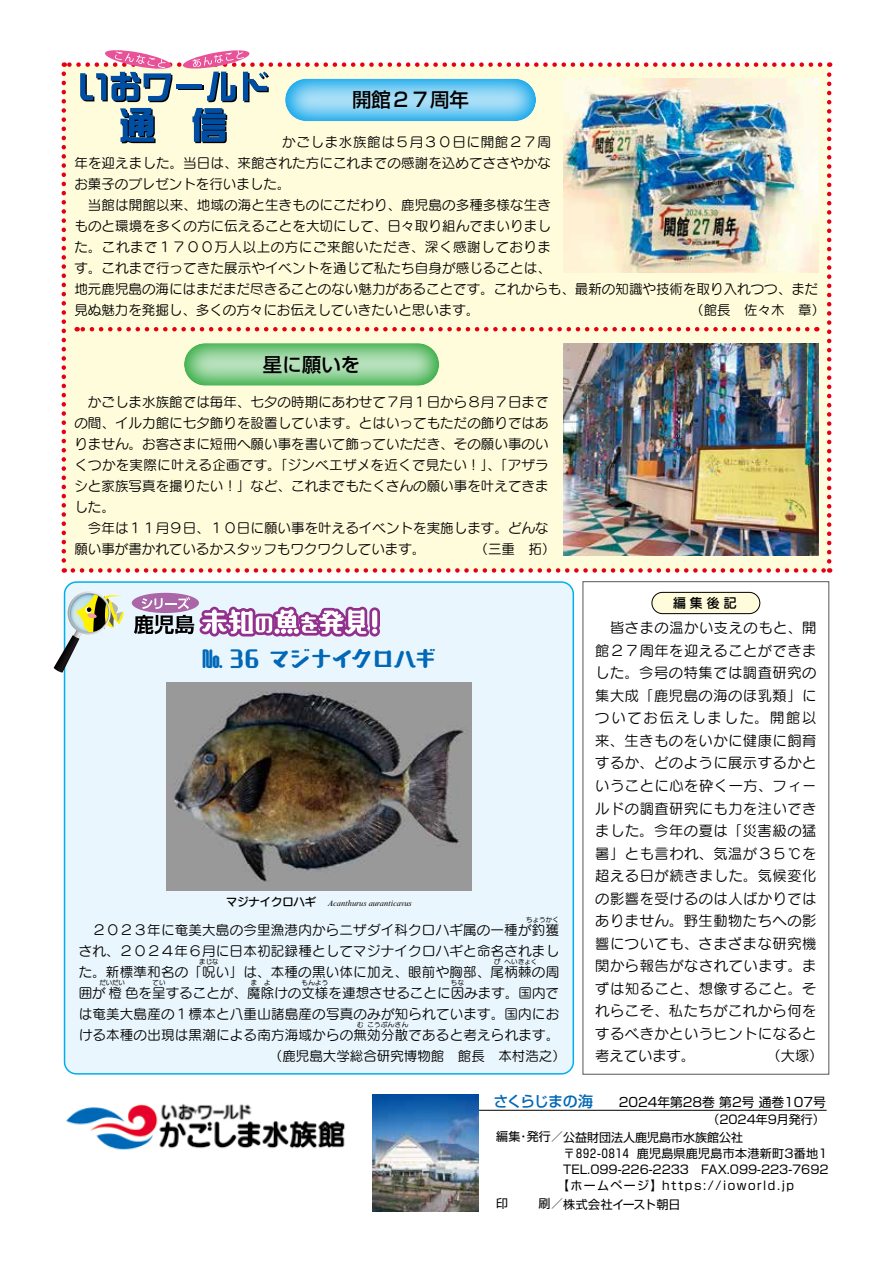
<style>
.page{position:relative;width:893px;height:1263px;background:#fff}
.page>*{position:absolute;margin:0;border:0;box-sizing:border-box;transform-origin:0 0}
.t1{font:22.5px "Aokane Std EB";letter-spacing:-.06em;color:#0068b7}
.t2{font:500 19.5px "Shin Go Pro";color:#000}
.t3{font:500 15px "Shin Go Pro";letter-spacing:-.065em;color:#0068b7}
.t4{font:14.25px/22.5px "Seurat Pro M";letter-spacing:.04em;color:#000;text-align:justify}
.t5{font:13.5px/21px "Seurat Pro M";letter-spacing:.01em;color:#000}
.t6{font:13.5px "Seurat Pro DB";color:#000}
.t7{font:12.75px "Shin Go Pro";color:#000}
.t8{font:12px "Shin Go Pro";color:#000}
.t9{font:12px "Shin Go Pro";letter-spacing:.13em;color:#000}
.t10{font:12px "Shin Go Pro";letter-spacing:.025em;color:#000}
.t11{font:italic 8.25px "Times New Roman MT Std";color:#000}
.t12{font:6.3px "Seurat Pro M";letter-spacing:.06em;color:#000}
.s1{font-family:"Seurat Pro DB";font-style:normal;font-size:11.25px}
</style>
<div class="page">
<div style="left:65px;top:582px;width:508px;height:492px;background:#eaf6fd;border-radius:12px"></div>
<div style="left:64px;top:581px;width:510px;height:493px;border:2px solid #00afec;border-radius:12px"></div>
<div style="left:583px;top:581px;width:246px;height:493px;border:1px solid #595757"></div>
<img style="left:66px;top:1103px;width:279px;height:47px">
<hr style="left:477px;top:1110px;width:350px;height:1px;background:#000">
<img style="left:372px;top:1094px;width:107px;height:117px">
<div style="left:652px;top:592px;width:108px;height:22px;background:#fffcdb;border-radius:11px"></div>
<div style="left:652px;top:592px;width:108px;height:22px;border:1px solid #000;border-radius:11px"></div>
<div style="left:132px;top:593px;width:67px;height:20px;background:#ab66a7;border-radius:50%"></div>
<svg style="left:54px;top:591px;width:70px;height:81px"></svg>
<svg style="left:134px;top:597px;width:246px;height:40px"></svg>
<img style="left:166px;top:682px;width:305px;height:209px">
<img style="left:62px;top:50px;width:769px;height:523px">
<h2 class="t2" style="left:352px;top:84px;width:118px">開館２７周年</h2>
<p class="t5" style="left:74px;top:131px;width:478px;text-align:justify;text-indent:208px">かごしま水族館は５月３０日に開館２７周年を迎えました。当日は、来館された方にこれまでの感謝を込めてささやかなお菓子のプレゼントを行いました。</p>
<p class="t5" style="left:74px;top:194px;width:745px;text-indent:14px">当館は開館以来、地域の海と生きものにこだわり、鹿児島の多種多様な生き<br>ものと環境を多くの方に伝えることを大切にして、日々取り組んでまいりまし<br>た。これまで１７００万人以上の方にご来館いただき、深く感謝しておりま<br>す。これまで行ってきた展示やイベントを通じて私たち自身が感じることは、<br>地元鹿児島の海にはまだまだ尽きることのない魅力があることです。これからも、最新の知識や技術を取り入れつつ、まだ見ぬ魅力を発掘し、多くの方々にお伝えしていきたいと思います。</p>
<p class="t5" style="left:690px;top:299px;width:136px">（館長　佐々木　章）</p>
<h2 class="t2" style="left:263px;top:348px;width:99px">星に願いを</h2>
<p class="t5" style="left:74px;top:391px;width:476px;text-align:justify;text-indent:14px">かごしま水族館では毎年、七夕の時期にあわせて７月１日から８月７日までの間、イルカ館に七夕飾りを設置しています。とはいってもただの飾りではありません。お客さまに短冊へ願い事を書いて飾っていただき、その願い事のいくつかを実際に叶える企画です。「ジンベエザメを近くで見たい！」、「アザラシと家族写真を撮りたい！」など、これまでもたくさんの願い事を叶えてきました。</p>
<p class="t5" style="left:74px;top:517px;width:476px;text-indent:14px">今年は１１月９日、１０日に願い事を叶えるイベントを実施します。どんな願い事が書かれているかスタッフもワクワクしています。</p>
<p class="t5" style="left:475px;top:538px;width:83px">（三重　拓）</p>
<h1 class="t1" style="left:201px;top:642px;width:237px">№ 36 マジナイクロハギ</h1>
<p class="t11" style="left:226px;top:898px;width:187px"><span class="s1">マジナイクロハギ　</span>Acanthurus auranticavus</p>
<p class="t12" style="left:526px;top:915px;width:34px">ちょうかく</p>
<p class="t5" style="left:79px;top:939px;width:482px">され、２０２４年６月に日本初記録種としてマジナイクロハギと命名されました。新標準和名の「呪い」は、本種の黒い体に加え、眼前や胸部、尾柄棘の周</p>
<p class="t5" style="left:79px;top:918px;width:482px">　２０２３年に奄美大島の今里漁港内からニザダイ科クロハギ属の一種が釣獲</p>
<p class="t12" style="left:199px;top:957px;width:21px">まじな</p>
<p class="t12" style="left:494px;top:957px;width:8px">び</p>
<p class="t12" style="left:504px;top:957px;width:34px">へいきょく</p>
<p class="t5" style="left:79px;top:981px;width:482px">囲が橙色を呈することが、魔除けの文様を連想させることに因みます。国内で</p>
<p class="t12" style="left:99px;top:978px;width:27px">だいだい</p>
<p class="t12" style="left:152px;top:978px;width:15px">てい</p>
<p class="t12" style="left:251px;top:978px;width:8px">ま</p>
<p class="t12" style="left:264px;top:978px;width:8px">よ</p>
<p class="t12" style="left:302px;top:978px;width:28px">もんよう</p>
<p class="t12" style="left:451px;top:978px;width:15px">ちな</p>
<p class="t5" style="left:79px;top:1002px;width:482px">は奄美大島産の１標本と八重山諸島産の写真のみが知られています。国内における本種の出現は黒潮による南方海域からの無効分散であると考えられます。</p>
<p class="t12" style="left:357px;top:1020px;width:8px">む</p>
<p class="t12" style="left:367px;top:1020px;width:42px">こうぶんさん</p>
<p class="t5" style="left:269px;top:1044px;width:299px">（鹿児島大学総合研究博物館　館長　本村浩之）</p>
<p class="t6" style="left:673px;top:594px;width:66px">編集後記</p>
<p class="t4" style="left:595px;top:616px;width:223px">　皆さまの温かい支えのもと、開館２７周年を迎えることができました。今号の特集では調査研究の集大成「鹿児島の海のほ乳類」についてお伝えしました。開館以来、生きものをいかに健康に飼育するか、どのように展示するかということに心を砕く一方、フィールドの調査研究にも力を注いできました。今年の夏は「災害級の猛暑」とも言われ、気温が３５℃を超える日が続きました。気候変化の影響を受けるのは人ばかりではありません。野生動物たちへの影響についても、さまざまな研究機関から報告がなされています。まずは知ること、想像すること。それらこそ、私たちがこれから何をするべきかというヒントになると考えています。</p>
<p class="t4" style="left:767px;top:1044px;width:58px">（大塚）</p>
<p class="t3" style="left:493px;top:1089px;width:101px">さくらじまの海</p>
<p class="t7" style="left:619px;top:1092px;width:209px">2024年第28巻 第2号 通巻107号</p>
<p class="t8" style="left:707px;top:1110px;width:119px">（2024年9月発行）</p>
<p class="t8" style="left:496px;top:1127px;width:249px">編集・発行／公益財団法人鹿児島市水族館公社</p>
<p class="t10" style="left:563px;top:1144px;width:266px">〒892-0814 鹿児島県鹿児島市本港新町3番地1</p>
<p class="t8" style="left:563px;top:1159px;width:267px">TEL.099-226-2233 FAX.099-223-7692</p>
<p class="t9" style="left:557px;top:1175px;width:238px">【ホームページ】https://ioworld.jp</p>
<p class="t8" style="left:496px;top:1195px;width:186px">印 　　刷／株式会社イースト朝日</p>
</div>
